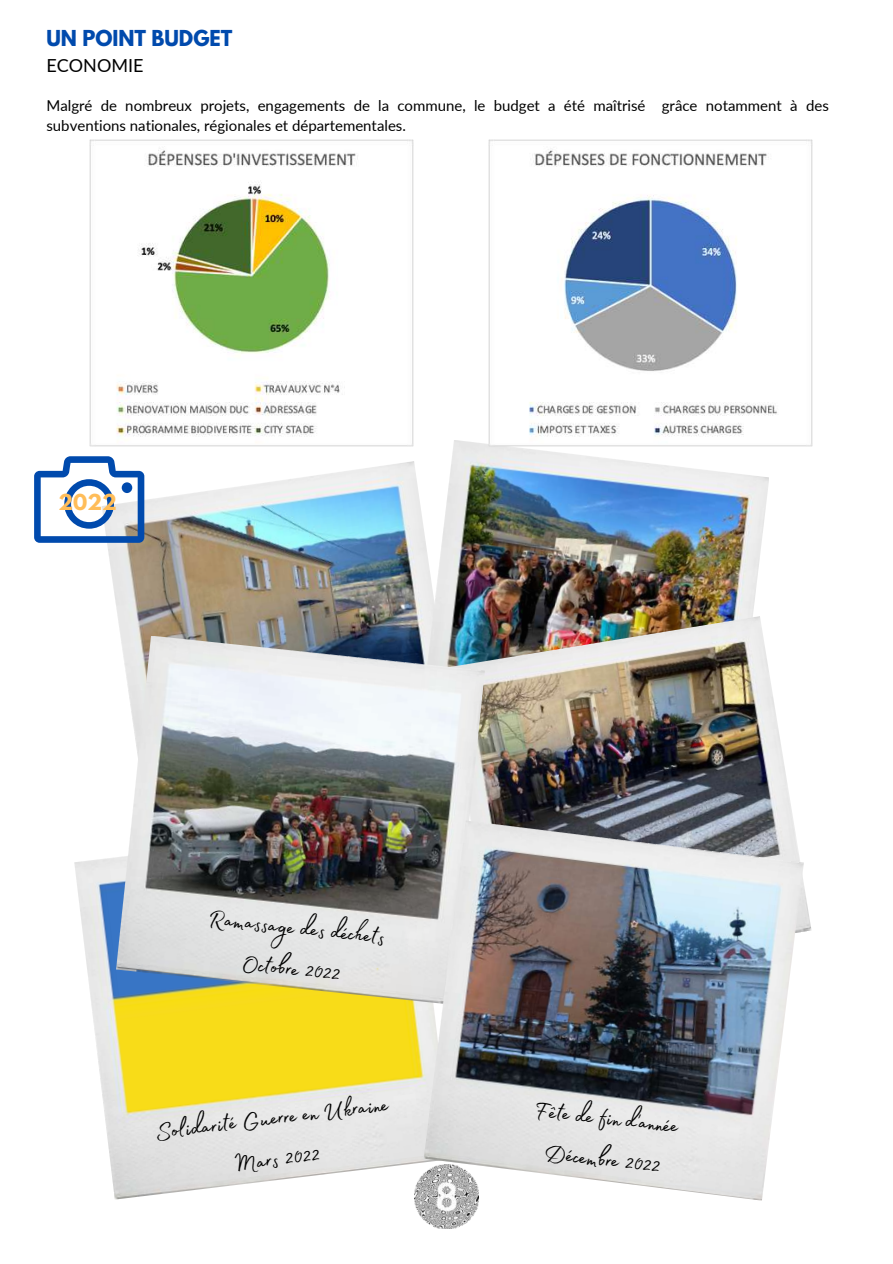
<style>
.page{position:relative;width:893px;height:1264px;background:#fff}
.page>*{position:absolute;margin:0;border:0;box-sizing:border-box;transform-origin:0 0}
.t1{font:29.4px/41.1px "Madelyn Fill";color:#000;text-align:center}
.t2{font:700 19.5px "League Spartan";color:#004aad}
.t3{font:700 19.5px "League Spartan";color:#ffbd59}
.t4{font:18px "Lato";color:#000}
.t5{font:15px/20.4px "Lato";color:#000}
</style>
<div class="page">
<img style="left:414px;top:1199px;width:64px;height:29px">
<img style="left:89px;top:139px;width:324px;height:307px">
<img style="left:107px;top:461px;width:309px;height:174px">
<img style="left:416px;top:440px;width:353px;height:195px">
<img style="left:445px;top:616px;width:366px;height:316px">
<img style="left:74px;top:857px;width:349px;height:342px">
<img style="left:116px;top:635px;width:369px;height:369px">
<img style="left:423px;top:820px;width:380px;height:380px">
<svg style="left:34px;top:456px;width:110px;height:87px"></svg>
<img style="left:488px;top:139px;width:324px;height:307px">
<h2 class="t2" style="left:46px;top:28px;width:187px">UN POINT BUDGET</h2>
<p class="t4" style="left:46px;top:54px;width:99px">ECONOMIE</p>
<p class="t5" style="left:46px;top:94px;width:783px">Malgré de nombreux projets, engagements de la commune, le budget a été maîtrisé grâce notamment à des subventions nationales, régionales et départementales.</p>
<h2 class="t3" style="left:58px;top:492px;width:60px">2022</h2>
<h1 class="t1" style="left:211px;top:892px;width:179px;rotate:6deg">Ramassage des déchets<br>Octobre 2022</h1>
<h1 class="t1" style="left:152px;top:1106px;width:237px;rotate:-7deg">Solidarité Guerre en Ukraine<br>Mars 2022</h1>
<h1 class="t1" style="left:537px;top:1085px;width:146px;rotate:6deg">Fête de fin d'année<br>Décembre 2022</h1>
</div>
